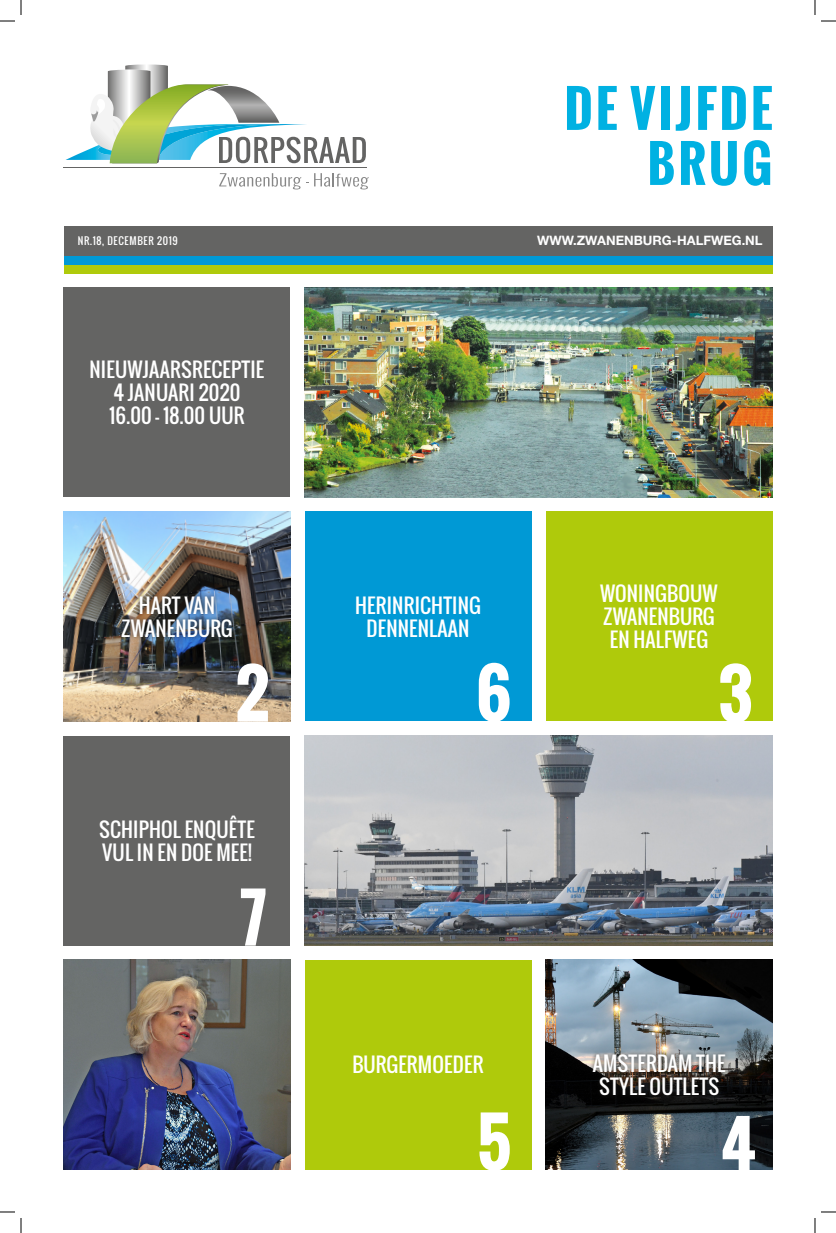
<style>
.page{position:relative;width:836px;height:1233px;background:#fff}
.page>*{position:absolute;margin:0;border:0;box-sizing:border-box;transform-origin:0 0}
.t1{font:700 65px "Oswald";color:#fff}
.t2{font:700 50px/55px "Oswald";letter-spacing:.06em;color:#00b1e2;text-align:right}
.t3{font:20px/23px "Oswald";letter-spacing:.01em;color:#fff;text-align:center}
.t4{font:700 13px "Helvetica Neue LT Std";color:#fff}
.t5{font:10px "Oswald";letter-spacing:.07em;color:#fff}
</style>
<div class="page">
<img style="left:64px;top:511px;width:226px;height:210px">
<div style="left:64px;top:226px;width:708px;height:30px;background:#646463"></div>
<div style="left:64px;top:265px;width:708px;height:8px;background:#afca0b"></div>
<div style="left:64px;top:256px;width:708px;height:9px;background:#0099d5"></div>
<hr style="left:64px;top:168px;width:303px;height:1px;background:#646463">
<svg style="left:219px;top:173px;width:89px;height:16px"></svg>
<svg style="left:314px;top:173px;width:55px;height:16px"></svg>
<svg style="left:66px;top:64px;width:300px;height:99px"></svg>
<div style="left:304px;top:511px;width:227px;height:210px;background:#0099d5"></div>
<img style="left:304px;top:735px;width:468px;height:210px">
<img style="left:304px;top:287px;width:468px;height:210px">
<div style="left:64px;top:287px;width:226px;height:210px;background:#646463"></div>
<div style="left:64px;top:735px;width:226px;height:210px;background:#646463"></div>
<img style="left:546px;top:959px;width:226px;height:210px">
<div style="left:117px;top:591px;width:120px;height:50px;background:#1d1d1b;opacity:.75"></div>
<div style="left:588px;top:1050px;width:142px;height:50px;background:#1d1d1b;opacity:.75"></div>
<img style="left:64px;top:959px;width:226px;height:210px">
<div style="left:545px;top:511px;width:227px;height:210px;background:#afca0b"></div>
<div style="left:304px;top:959px;width:227px;height:210px;background:#afca0b"></div>
<svg style="left:0;top:1211px;width:15px;height:1px"></svg>
<svg style="left:821px;top:1211px;width:15px;height:1px"></svg>
<svg style="left:0;top:0;width:22px;height:22px"></svg>
<svg style="left:20px;top:1218px;width:2px;height:15px"></svg>
<svg style="left:814px;top:0;width:22px;height:22px"></svg>
<svg style="left:814px;top:1218px;width:2px;height:15px"></svg>
<h2 class="t2" style="left:564px;top:82px;width:209px">DE VIJFDE<br>BRUG</h2>
<p class="t5" style="left:78px;top:233px;width:102px">NR.18, DECEMBER 2019</p>
<p class="t4" style="left:537px;top:232px;width:227px">WWW.ZWANENBURG-HALFWEG.NL</p>
<p class="t3" style="left:89px;top:358px;width:176px">NIEUWJAARSRECEPTIE<br>4 JANUARI 2020<br>16.00 - 18.00 UUR</p>
<p class="t3" style="left:121px;top:593px;width:113px">HART VAN<br>ZWANENBURG</p>
<h1 class="t1" style="left:236px;top:645px;width:35px">2</h1>
<p class="t3" style="left:99px;top:817px;width:157px;text-align:left">SCHIPHOL ENQUÊTE<br>VUL IN EN DOE MEE!</p>
<h1 class="t1" style="left:240px;top:869px;width:28px">7</h1>
<p class="t3" style="left:355px;top:593px;width:127px">HERINRICHTING<br>DENNENLAAN</p>
<h1 class="t1" style="left:476px;top:644px;width:37px">6</h1>
<p class="t3" style="left:600px;top:582px;width:119px">WONINGBOUW<br>ZWANENBURG<br>EN HALFWEG</p>
<h1 class="t1" style="left:718px;top:645px;width:36px">3</h1>
<p class="t3" style="left:352px;top:1053px;width:133px">BURGERMOEDER</p>
<h1 class="t1" style="left:476px;top:1093px;width:37px">5</h1>
<p class="t3" style="left:592px;top:1052px;width:134px">AMSTERDAM THE<br>STYLE OUTLETS</p>
<h1 class="t1" style="left:720px;top:1096px;width:37px">4</h1>
</div>
